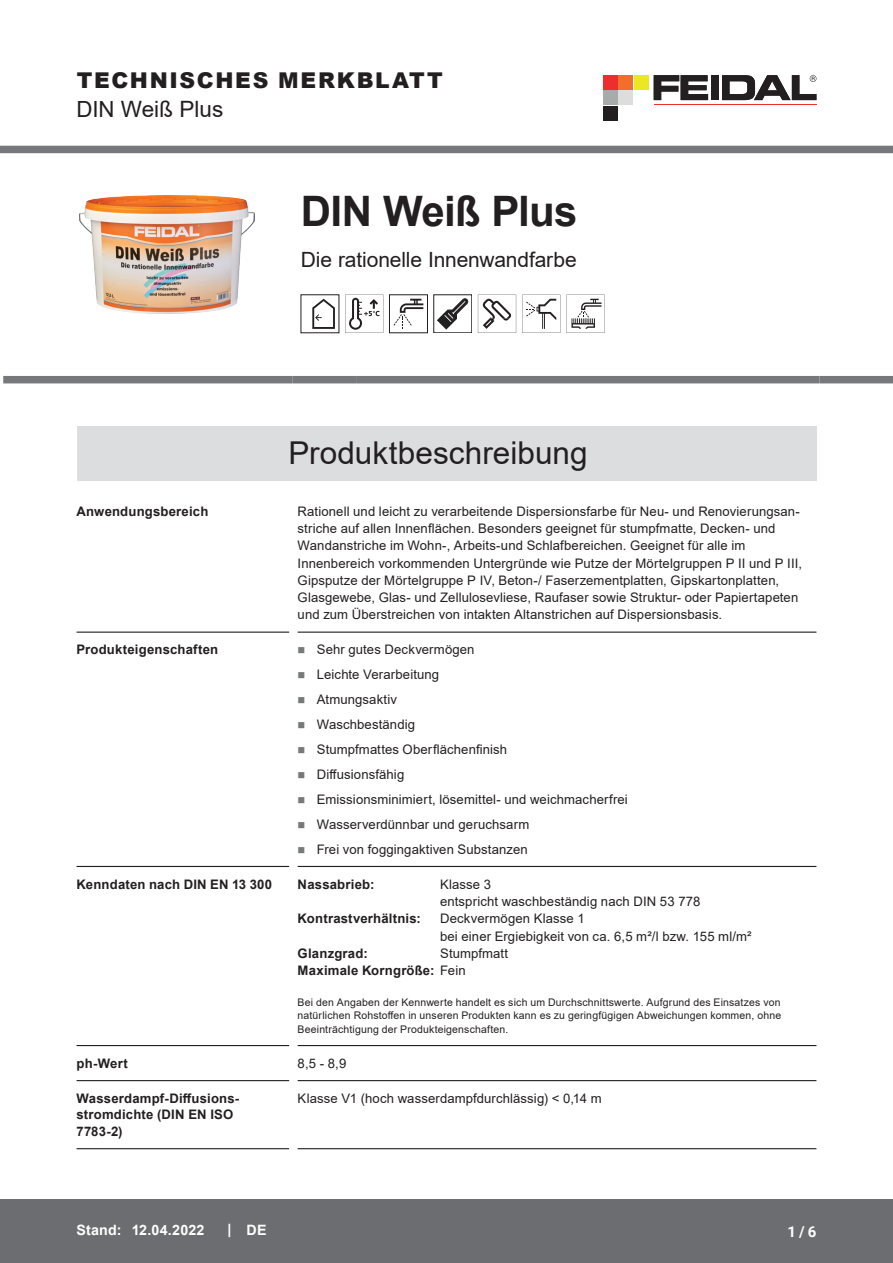
<style>
.page{position:relative;width:893px;height:1263px;background:#fff}
.page>*{position:absolute;margin:0;border:0;box-sizing:border-box;transform-origin:0 0}
.CB_AF_Produktname{font:700 42px "Arial";letter-spacing:-.015em;color:#231f20}
.CB_AF_Kapitel_Uebers{font:31.5px "Arial";color:#231f20}
.CB_AF_Kopf_Produktna{font:22.5px "Arial";color:#231f20}
.CB_AF_Kopf_TM{font:900 21.75px "Arial";letter-spacing:.075em;color:#231f20}
.CB_AF_Subline_Produk{font:21px "Arial";letter-spacing:-.005em;color:#231f20}
.t1{font:700 15px "Roboto";color:#fff}
.CB_AF_Fuß_Stand_link{font:700 14.25px "Arial";letter-spacing:.01em;color:#fff}
.CB_AF_Text_Standard{font:13.2px/17.2px "Arial";letter-spacing:.01em;color:#231f20}
.CB_AF_Abschnitt_Uebe{font:700 13.2px/16.5px "Arial";letter-spacing:.015em;color:#231f20}
.CB_AF_Text_Standard-2{font:700 13.2px/17.2px "Arial";letter-spacing:.015em;color:#231f20}
.CB_AF_Text_Standard-3{font:10.5px/13.5px "Arial";letter-spacing:.015em;color:#231f20;text-align:justify}
.s1{font-size:22.35px}
.s2{font-weight:400}
</style>
<div class="page">
<div style="left:0;top:146px;width:893px;height:7px;background:#76787b"></div>
<div style="left:0;top:1199px;width:893px;height:64px;background:#6c6d70"></div>
<div style="left:77px;top:426px;width:739px;height:55px;background:#dcdddf"></div>
<hr style="left:77px;top:631px;width:212px;height:2px;background:#231f20">
<hr style="left:298px;top:631px;width:518px;height:2px;background:#231f20">
<hr style="left:77px;top:866px;width:212px;height:1px;background:#231f20">
<hr style="left:298px;top:866px;width:518px;height:1px;background:#231f20">
<hr style="left:77px;top:1045px;width:212px;height:1px;background:#231f20">
<hr style="left:298px;top:1045px;width:518px;height:1px;background:#231f20">
<hr style="left:77px;top:1080px;width:212px;height:1px;background:#231f20">
<hr style="left:298px;top:1080px;width:518px;height:1px;background:#231f20">
<hr style="left:77px;top:1148px;width:212px;height:1px;background:#231f20">
<hr style="left:298px;top:1148px;width:518px;height:1px;background:#231f20">
<div style="left:3px;top:376px;width:289px;height:7px;background:#76787b"></div>
<div style="left:292px;top:376px;width:64px;height:7px;background:#76787b"></div>
<div style="left:356px;top:376px;width:464px;height:7px;background:#76787b"></div>
<div style="left:820px;top:376px;width:73px;height:7px;background:#76787b"></div>
<img style="left:80px;top:196px;width:174px;height:117px">
<svg style="left:312px;top:299px;width:23px;height:30px"></svg>
<svg style="left:345px;top:295px;width:38px;height:38px"></svg>
<div style="left:389px;top:295px;width:39px;height:38px;border:1px solid #231f20"></div>
<svg style="left:394px;top:299px;width:29px;height:30px"></svg>
<svg style="left:437px;top:298px;width:31px;height:31px"></svg>
<svg style="left:478px;top:295px;width:38px;height:38px"></svg>
<svg style="left:522px;top:295px;width:38px;height:38px"></svg>
<svg style="left:566px;top:295px;width:39px;height:38px"></svg>
<svg style="left:654px;top:75px;width:54px;height:25px"></svg>
<div style="left:711px;top:75px;width:7px;height:25px;background:#231f20"></div>
<svg style="left:722px;top:75px;width:94px;height:25px"></svg>
<hr style="left:654px;top:104px;width:162px;height:1px;background:#ee2e2c">
<div style="left:603px;top:75px;width:14px;height:15px;background:#ee2e2c"></div>
<div style="left:618px;top:75px;width:15px;height:15px;background:#f36e2a"></div>
<div style="left:603px;top:91px;width:14px;height:14px;background:#a8abac"></div>
<div style="left:603px;top:106px;width:14px;height:14px;background:#231f20"></div>
<div style="left:618px;top:91px;width:15px;height:14px;background:#dddddb"></div>
<div style="left:634px;top:75px;width:14px;height:15px;background:#ebe823"></div>
<p class="CB_AF_Kopf_TM" style="left:77px;top:65px;width:367px">TECHNISCHES MERKBLATT</p>
<p class="CB_AF_Kopf_Produktna" style="left:77px;top:94px;width:148px"><span class="s1">DIN</span> Weiß Plus</p>
<p class="CB_AF_Produktname" style="left:301px;top:182px;width:278px">DIN Weiß Plus</p>
<p class="CB_AF_Subline_Produk" style="left:301px;top:245px;width:277px">Die rationelle Innenwandfarbe</p>
<p class="CB_AF_Kapitel_Uebers" style="left:288px;top:431px;width:301px">Produktbeschreibung</p>
<p class="CB_AF_Abschnitt_Uebe" style="left:77px;top:503px;width:133px">Anwendungsbereich</p>
<p class="CB_AF_Text_Standard" style="left:298px;top:502px;width:506px">Rationell und leicht zu verarbeitende Dispersionsfarbe für Neu- und Renovierungsan&shy;striche auf allen Innenflächen. Besonders geeignet für stumpfmatte, Decken- und Wandanstriche im Wohn-, Arbeits-und Schlafbereichen. Geeignet für alle im Innenbereich vorkommenden Untergründe wie Putze der Mörtelgruppen P II und P III, Gipsputze der Mörtelgruppe P IV, Beton-/ Faserzementplatten, Gipskartonplatten, Glasgewebe, Glas- und Zellulosevliese, Raufaser sowie Struktur- oder Papiertapeten und zum Überstreichen von intakten Altanstrichen auf Dispersionsbasis.</p>
<p class="CB_AF_Abschnitt_Uebe" style="left:77px;top:642px;width:143px">Produkteigenschaften</p>
<p class="CB_AF_Text_Standard" style="left:317px;top:641px;width:159px">Sehr gutes Deckvermögen</p>
<p class="CB_AF_Text_Standard" style="left:317px;top:666px;width:124px">Leichte Verarbeitung</p>
<p class="CB_AF_Text_Standard" style="left:317px;top:691px;width:82px">Atmungsaktiv</p>
<p class="CB_AF_Text_Standard" style="left:317px;top:716px;width:100px">Waschbeständig</p>
<p class="CB_AF_Text_Standard" style="left:317px;top:741px;width:192px">Stumpfmattes Oberflächenfinish</p>
<p class="CB_AF_Text_Standard" style="left:317px;top:766px;width:89px">Diffusionsfähig</p>
<p class="CB_AF_Text_Standard" style="left:317px;top:790px;width:312px">Emissionsminimiert, lösemittel- und weichmacherfrei</p>
<p class="CB_AF_Text_Standard" style="left:317px;top:815px;width:214px">Wasserverdünnbar und geruchsarm</p>
<p class="CB_AF_Text_Standard" style="left:317px;top:840px;width:212px">Frei von foggingaktiven Substanzen</p>
<p class="CB_AF_Abschnitt_Uebe" style="left:77px;top:876px;width:197px">Kenndaten nach DIN EN 13 300</p>
<p class="CB_AF_Text_Standard-2" style="left:298px;top:876px;width:78px">Nassabrieb:</p>
<p class="CB_AF_Text_Standard" style="left:440px;top:875px;width:262px">Klasse 3<br>entspricht waschbeständig nach DIN 53 778</p>
<p class="CB_AF_Text_Standard-2" style="left:298px;top:910px;width:125px">Kontrastverhältnis:</p>
<p class="CB_AF_Text_Standard" style="left:440px;top:910px;width:313px">Deckvermögen Klasse 1<br>bei einer Ergiebigkeit von ca. 6,5 m²/l bzw. 155 ml/m²</p>
<p class="CB_AF_Text_Standard-2" style="left:298px;top:945px;width:72px">Glanzgrad:</p>
<p class="CB_AF_Text_Standard-2" style="left:298px;top:945px;width:212px;text-indent:142px"><span class="s2">Stumpfmatt<br></span>Maximale Korngröße: <span class="s2">Fein</span></p>
<p class="CB_AF_Text_Standard-3" style="left:298px;top:995px;width:485px">Bei den Angaben der Kennwerte handelt es sich um Durchschnittswerte. Aufgrund des Einsatzes von natürlichen Rohstoffen in unseren Produkten kann es zu geringfügigen Abweichungen kommen, ohne Beeinträchtigung der Produkteigenschaften.</p>
<p class="CB_AF_Abschnitt_Uebe" style="left:77px;top:1055px;width:53px">ph-Wert</p>
<p class="CB_AF_Text_Standard" style="left:298px;top:1054px;width:50px">8,5 - 8,9</p>
<p class="CB_AF_Abschnitt_Uebe" style="left:77px;top:1090px;width:164px">Wasserdampf-Diffusions&shy;stromdichte (DIN EN ISO<br>7783-2)</p>
<p class="CB_AF_Text_Standard" style="left:298px;top:1089px;width:305px">Klasse V1 (hoch wasserdampfdurchlässig) &lt; 0,14 m</p>
<p class="CB_AF_Fuß_Stand_link" style="left:77px;top:1220px;width:46px">Stand:</p>
<p class="CB_AF_Fuß_Stand_link" style="left:132px;top:1220px;width:74px">12.04.2022</p>
<p class="CB_AF_Fuß_Stand_link" style="left:228px;top:1219px;width:5px">|</p>
<p class="CB_AF_Fuß_Stand_link" style="left:247px;top:1220px;width:21px">DE</p>
<p class="t1" style="left:787px;top:1221px;width:30px">1 / 6</p>
</div>
